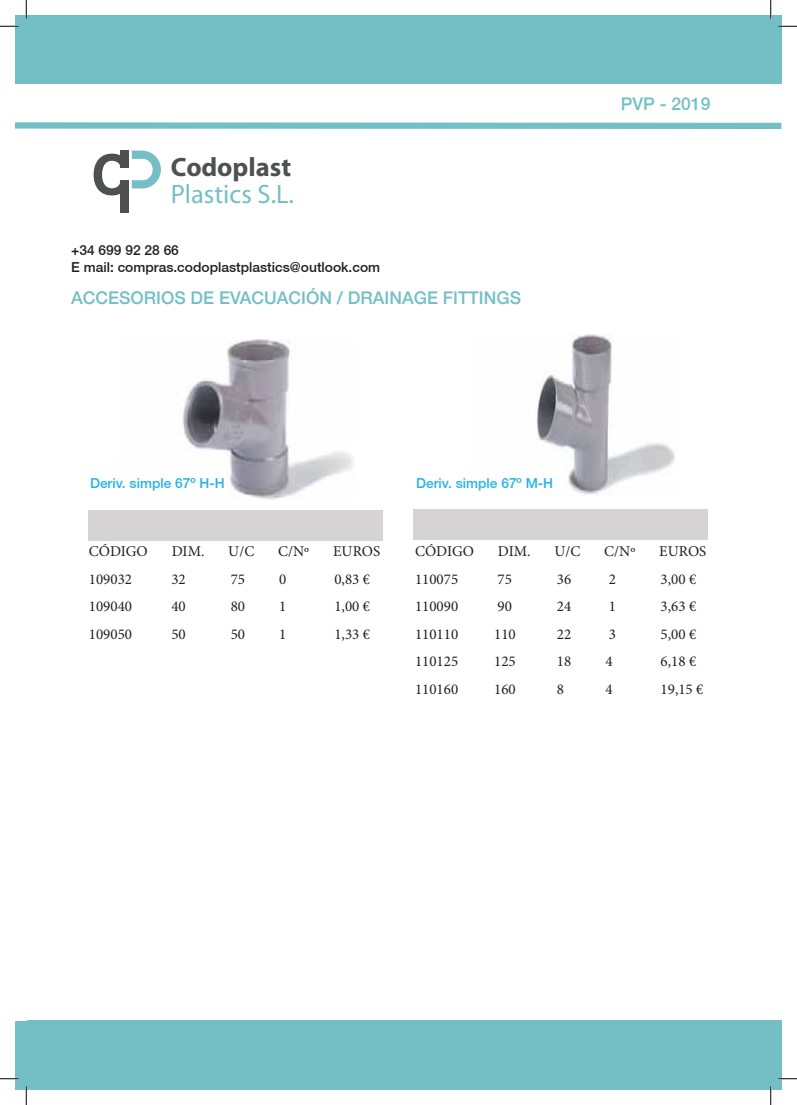
<style>
.page{position:relative;width:797px;height:1105px;background:#fff}
.page>*{position:absolute;margin:0;border:0;box-sizing:border-box;transform-origin:0 0}
.t1{font:26.62px "Myriad";color:#74bfc6}
.t2{font:700 26.62px "Myriad";color:#4e5052}
.t3{font:500 17.5px "Helvetica 65";color:#74bfc6}
.t4{font:15px "Minion Pro";color:#231f20}
.t5{font:500 13.75px/16.5px "Helvetica 65";color:#231f20}
.t6{font:500 13.75px "Helvetica 65";color:#28b4e4}
</style>
<div class="page">
<div style="left:27px;top:1020px;width:754px;height:69px;background:#74bfc6"></div>
<div style="left:16px;top:1021px;width:14px;height:68px;background:#74bfc6"></div>
<div style="left:16px;top:16px;width:765px;height:68px;background:#74bfc6"></div>
<svg style="left:16px;top:122px;width:765px;height:7px;background:#82c5cb"></svg>
<div style="left:88px;top:510px;width:295px;height:31px;background:#d5d3d4"></div>
<div style="left:412px;top:509px;width:295px;height:31px;background:#d5d3d4"></div>
<div style="left:121px;top:181px;width:8px;height:32px;background:#4e5052"></div>
<svg style="left:94px;top:150px;width:67px;height:45px"></svg>
<img style="left:182px;top:339px;width:171px;height:160px">
<img style="left:536px;top:334px;width:140px;height:161px">
<svg style="left:0;top:25px;width:19px;height:2px"></svg>
<svg style="left:778px;top:25px;width:19px;height:2px"></svg>
<svg style="left:0;top:1078px;width:19px;height:1px"></svg>
<svg style="left:778px;top:1078px;width:19px;height:1px"></svg>
<svg style="left:25px;top:0;width:2px;height:19px"></svg>
<svg style="left:25px;top:1086px;width:2px;height:19px"></svg>
<svg style="left:770px;top:0;width:1px;height:19px"></svg>
<svg style="left:770px;top:1086px;width:1px;height:19px"></svg>
<h1 class="t2" style="left:171px;top:153px;width:122px">Codoplast</h1>
<h1 class="t1" style="left:171px;top:181px;width:125px">Plastics S.L.</h1>
<p class="t5" style="left:71px;top:242px;width:310px">+34 699 92 28 66<br>E mail: compras.codoplastplastics@outlook.com</p>
<p class="t3" style="left:71px;top:287px;width:451px">ACCESORIOS DE EVACUACIÓN / DRAINAGE FITTINGS</p>
<p class="t6" style="left:90px;top:475px;width:136px">Deriv. simple 67º H-H</p>
<p class="t6" style="left:416px;top:475px;width:138px">Deriv. simple 67º M-H</p>
<p class="t3" style="left:621px;top:93px;width:91px">PVP - 2019</p>
<p class="t4" style="left:89px;top:541px;width:60px">CÓDIGO</p>
<p class="t4" style="left:172px;top:541px;width:34px">DIM.</p>
<p class="t4" style="left:228px;top:541px;width:27px">U/C</p>
<p class="t4" style="left:278px;top:541px;width:33px">C/Nº</p>
<p class="t4" style="left:333px;top:541px;width:49px">EUROS</p>
<p class="t4" style="left:89px;top:569px;width:45px">109032</p>
<p class="t4" style="left:171px;top:569px;width:16px">32</p>
<p class="t4" style="left:231px;top:569px;width:16px">75</p>
<p class="t4" style="left:279px;top:569px;width:9px">0</p>
<p class="t4" style="left:334px;top:569px;width:37px">0,83 €</p>
<p class="t4" style="left:89px;top:596px;width:45px">109040</p>
<p class="t4" style="left:171px;top:596px;width:16px">40</p>
<p class="t4" style="left:231px;top:596px;width:16px">80</p>
<p class="t4" style="left:279px;top:596px;width:9px">1</p>
<p class="t4" style="left:334px;top:596px;width:37px">1,00 €</p>
<p class="t4" style="left:89px;top:624px;width:45px">109050</p>
<p class="t4" style="left:171px;top:624px;width:16px">50</p>
<p class="t4" style="left:231px;top:624px;width:16px">50</p>
<p class="t4" style="left:279px;top:624px;width:9px">1</p>
<p class="t4" style="left:334px;top:624px;width:37px">1,33 €</p>
<p class="t4" style="left:415px;top:541px;width:60px">CÓDIGO</p>
<p class="t4" style="left:498px;top:541px;width:34px">DIM.</p>
<p class="t4" style="left:554px;top:541px;width:27px">U/C</p>
<p class="t4" style="left:604px;top:541px;width:33px">C/Nº</p>
<p class="t4" style="left:659px;top:541px;width:49px">EUROS</p>
<p class="t4" style="left:415px;top:569px;width:45px">110075</p>
<p class="t4" style="left:497px;top:569px;width:16px">75</p>
<p class="t4" style="left:557px;top:569px;width:16px">36</p>
<p class="t4" style="left:608px;top:569px;width:9px">2</p>
<p class="t4" style="left:660px;top:569px;width:37px">3,00 €</p>
<p class="t4" style="left:415px;top:596px;width:45px">110090</p>
<p class="t4" style="left:497px;top:596px;width:16px">90</p>
<p class="t4" style="left:557px;top:596px;width:16px">24</p>
<p class="t4" style="left:608px;top:596px;width:9px">1</p>
<p class="t4" style="left:660px;top:596px;width:37px">3,63 €</p>
<p class="t4" style="left:415px;top:624px;width:45px">110110</p>
<p class="t4" style="left:494px;top:624px;width:23px">110</p>
<p class="t4" style="left:557px;top:624px;width:16px">22</p>
<p class="t4" style="left:608px;top:624px;width:9px">3</p>
<p class="t4" style="left:660px;top:624px;width:37px">5,00 €</p>
<p class="t4" style="left:415px;top:651px;width:45px">110125</p>
<p class="t4" style="left:494px;top:651px;width:23px">125</p>
<p class="t4" style="left:557px;top:651px;width:16px">18</p>
<p class="t4" style="left:605px;top:651px;width:9px">4</p>
<p class="t4" style="left:660px;top:651px;width:37px">6,18 €</p>
<p class="t4" style="left:415px;top:679px;width:45px">110160</p>
<p class="t4" style="left:494px;top:679px;width:23px">160</p>
<p class="t4" style="left:557px;top:679px;width:9px">8</p>
<p class="t4" style="left:605px;top:679px;width:9px">4</p>
<p class="t4" style="left:660px;top:679px;width:44px">19,15 €</p>
</div>
